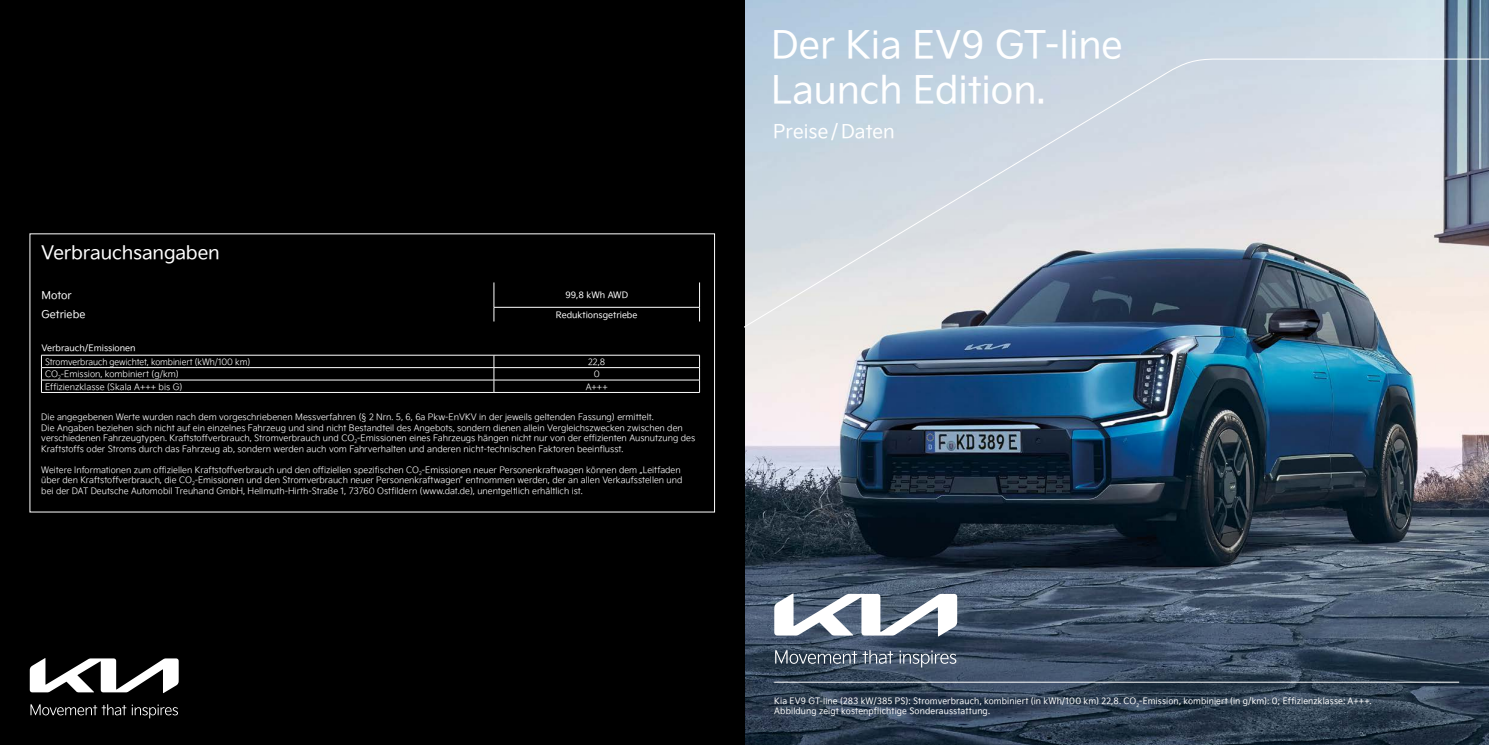
<style>
.page{position:relative;width:1489px;height:745px;background:#fff}
.page>*{position:absolute;margin:0;border:0;box-sizing:border-box;transform-origin:0 0}
.t1{font:37.5px/45px "Kia Signature OTF Regular";color:#fff}
.t2{font:18.75px "Kia Signature OTF Regular";letter-spacing:.005em;color:#fff}
.t3{font:18.38px "Kia Signature OTF Regular";letter-spacing:-.01em;color:#fff}
.t4{font:10.62px "Kia Signature OTF Regular";color:#fff}
.t5{font:8.75px/10.5px "Kia Signature OTF Light";color:#fff}
.t6{font:8.75px/10.5px "Kia Signature OTF Regular";letter-spacing:.015em;color:#fff;scale:.96 1}
.t7{font:8.75px "Kia Signature OTF Regular";letter-spacing:.015em;color:#fff}
.t8{font:8.75px "Kia Signature OTF Light";color:#fff;scale:.96 1}
</style>
<div class="page">
<img style="left:744px;top:0;width:744px;height:744px">
<div style="left:0;top:0;width:744px;height:744px;background:#000"></div>
<svg style="left:30px;top:658px;width:149px;height:34px"></svg>
<svg style="left:30px;top:704px;width:96px;height:11px"></svg>
<svg style="left:132px;top:704px;width:46px;height:13px"></svg>
<hr style="left:774px;top:681px;width:684px;height:1px;background:#fff">
<svg style="left:744px;top:58px;width:744px;height:337px"></svg>
<hr style="left:41px;top:355px;width:453px;height:1px;background:#fff">
<hr style="left:494px;top:355px;width:205px;height:1px;background:#fff">
<hr style="left:41px;top:367px;width:453px;height:1px;background:#fff">
<hr style="left:494px;top:367px;width:205px;height:1px;background:#fff">
<hr style="left:41px;top:379px;width:453px;height:1px;background:#fff">
<svg style="left:41px;top:355px;width:1px;height:37px"></svg>
<hr style="left:494px;top:379px;width:205px;height:1px;background:#fff">
<svg style="left:493px;top:355px;width:1px;height:37px"></svg>
<svg style="left:699px;top:355px;width:1px;height:37px"></svg>
<hr style="left:41px;top:392px;width:453px;height:1px;background:#fff">
<hr style="left:494px;top:392px;width:205px;height:1px;background:#fff">
<hr style="left:494px;top:307px;width:205px;height:1px;background:#fff">
<svg style="left:493px;top:282px;width:1px;height:39px"></svg>
<svg style="left:699px;top:282px;width:1px;height:39px"></svg>
<svg style="left:774px;top:593px;width:183px;height:43px"></svg>
<svg style="left:775px;top:649px;width:118px;height:14px"></svg>
<svg style="left:899px;top:650px;width:57px;height:17px"></svg>
<h3 class="t3" style="left:41px;top:239px;width:180px">Verbrauchsangaben</h3>
<p class="t4" style="left:41px;top:287px;width:32px">Motor</p>
<p class="t7" style="left:565px;top:288px;width:64px">99,8 kWh AWD</p>
<p class="t4" style="left:41px;top:306px;width:45px">Getriebe</p>
<p class="t7" style="left:556px;top:308px;width:83px">Reduktionsgetriebe</p>
<p class="t7" style="left:41px;top:341px;width:96px">Verbrauch/Emissionen</p>
<p class="t8" style="left:45px;top:355px;width:215px">Stromverbrauch gewichtet, kombiniert (kWh/100 km)</p>
<p class="t5" style="left:588px;top:355px;width:19px">22,8</p>
<p class="t5" style="left:45px;top:368px;width:135px">CO<sub>2</sub>-Emission, kombiniert (g/km)</p>
<p class="t5" style="left:593px;top:368px;width:8px">0</p>
<p class="t5" style="left:45px;top:380px;width:139px">Effizienzklasse (Skala A+++ bis G)</p>
<p class="t5" style="left:585px;top:380px;width:23px">A+++</p>
<p class="t5" style="left:41px;top:411px;width:655px">Die angegebenen Werte wurden nach dem vorgeschriebenen Messverfahren (§ 2 Nrn. 5, 6, 6a Pkw-EnVKV in der jeweils geltenden Fassung) ermittelt.<br>Die Angaben beziehen sich nicht auf ein einzelnes Fahrzeug und sind nicht Bestandteil des Angebots, sondern dienen allein Vergleichszwecken zwischen den verschiedenen Fahrzeugtypen. Kraftstoffverbrauch, Stromverbrauch und CO<sub>2</sub>-Emissionen eines Fahrzeugs hängen nicht nur von der effizienten Ausnutzung des Kraftstoffs oder Stroms durch das Fahrzeug ab, sondern werden auch vom Fahrverhalten und anderen nicht-technischen Faktoren beeinflusst.</p>
<p class="t5" style="left:41px;top:463px;width:642px">Weitere Informationen zum offiziellen Kraftstoffverbrauch und den offiziellen spezifischen CO<sub>2</sub>-Emissionen neuer Personenkraftwagen können dem „Leitfaden über den Kraftstoffverbrauch, die CO<sub>2</sub>-Emissionen und den Stromverbrauch neuer Personenkraftwagen” entnommen werden, der an allen Verkaufsstellen und bei der DAT Deutsche Automobil Treuhand GmbH, Hellmuth-Hirth-Straße 1, 73760 Ostfildern (www.dat.de), unentgeltlich erhältlich ist.</p>
<h1 class="t1" style="left:771px;top:20px;width:353px">Der Kia EV9 GT-line<br>Launch Edition.</h1>
<h2 class="t2" style="left:773px;top:118px;width:123px">Preise / Daten</h2>
<p class="t6" style="left:774px;top:694px;width:623px">Kia EV9 GT-line (283 kW/385 PS): Stromverbrauch, kombiniert (in kWh/100 km) 22,8. CO<sub>2</sub>-Emission, kombiniert (in g/km): 0; Effizienzklasse: A+++.<br>Abbildung zeigt kostenpflichtige Sonderausstattung.</p>
</div>
